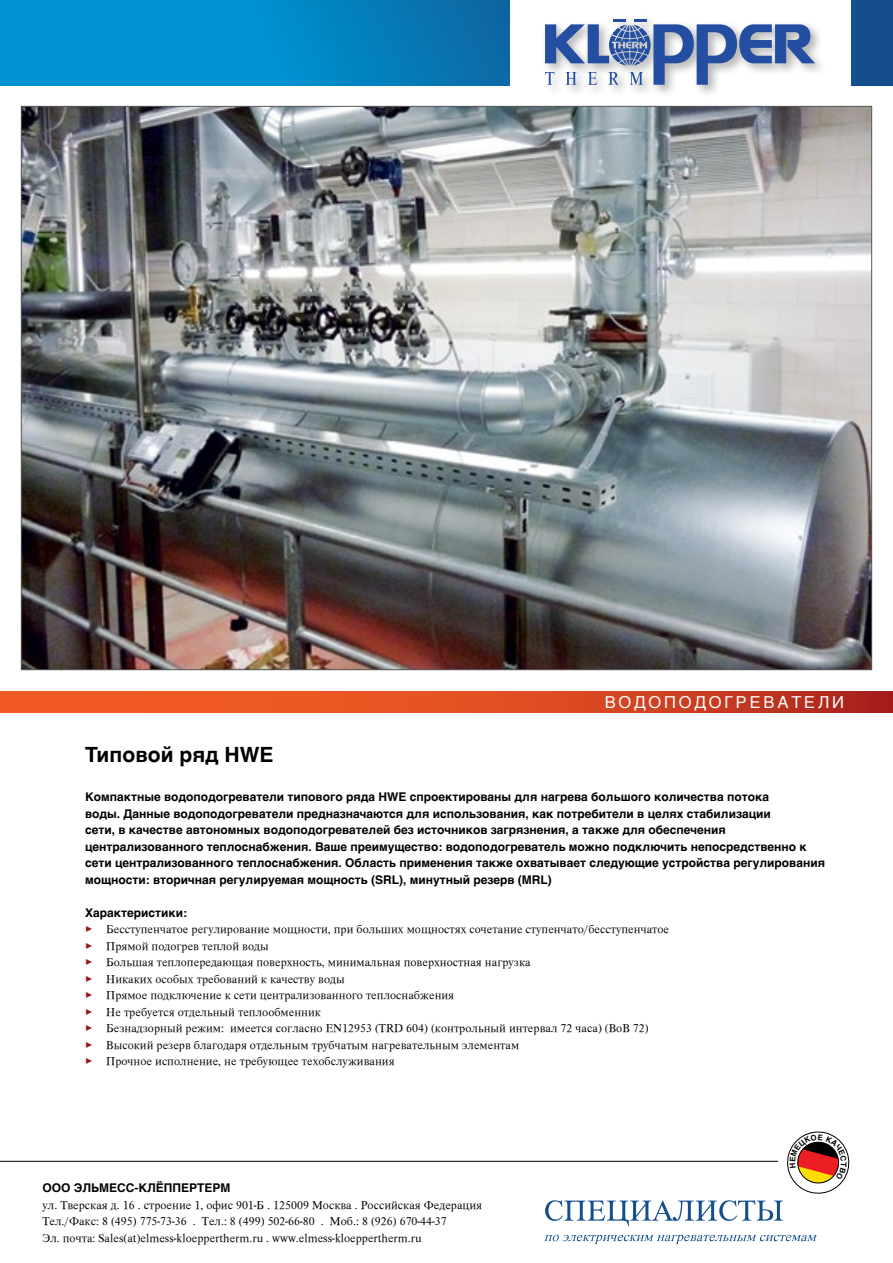
<style>
.page{position:relative;width:893px;height:1263px;background:#fff}
.page>*{position:absolute;margin:0;border:0;box-sizing:border-box;transform-origin:0 0}
.t1{font:700 21px "Helvetica";color:#000}
.t2{font:16.5px "Helvetica";letter-spacing:.17em;color:#fff}
.t3{font:12px/16.5px "X Serif Unicode";color:#000}
.t4{font:700 12px/16.5px "Helvetica";color:#000}
.s1{font-family:"FF Dingbests";color:#9c1519}
</style>
<div class="page">
<svg style="left:0;top:0;width:893px;height:85px;background:#0482c0"></svg>
<svg style="left:0;top:691px;width:893px;height:21px;background:#db4a21"></svg>
<div style="left:510px;top:0;width:340px;height:98px;background:#fff"></div>
<div style="left:541px;top:14px;width:285px;height:83px;background:#000;opacity:.3"></div>
<svg style="left:545px;top:19px;width:270px;height:66px"></svg>
<hr style="left:0;top:1161px;width:778px;height:1px;background:#000">
<svg style="left:544px;top:1235px;width:273px;height:9px"></svg>
<img style="left:23px;top:108px;width:847px;height:560px">
<svg style="left:545px;top:1131px;width:305px;height:95px"></svg>
<h2 class="t2" style="left:605px;top:689px;width:241px">ВОДОПОДОГРЕВАТЕЛИ</h2>
<h1 class="t1" style="left:85px;top:738px;width:190px">Типовой ряд HWE</h1>
<p class="t4" style="left:85px;top:789px;width:742px">Компактные водоподогреватели типового ряда HWE спроектированы для нагрева большого количества потока<br>воды. Данные водоподогреватели предназначаются для использования, как потребители в целях стабилизации<br>сети, в качестве автономных водоподогревателей без источников загрязнения, а также для обеспечения централизованного теплоснабжения. Ваше преимущество: водоподогреватель можно подключить непосредственно к сети централизованного теплоснабжения. Область применения также охватывает следующие устройства регулирования мощности: вторичная регулируемая мощность (SRL), минутный резерв (MRL)</p>
<p class="t4" style="left:85px;top:904px;width:104px">Характеристики:</p>
<p class="t3" style="left:85px;top:921px;width:586px"><span class="s1">&gt;</span> Бесступенчатое регулирование мощности, при больших мощностях сочетание ступенчато/бесступенчатое <span class="s1">&gt;</span> Прямой подогрев теплой воды<br><span class="s1">&gt;</span> Большая теплопередающая поверхность, минимальная поверхностная нагрузка<br><span class="s1">&gt;</span> Никаких особых требований к качеству воды<br><span class="s1">&gt;</span> Прямое подключение к сети централизованного теплоснабжения<br><span class="s1">&gt;</span> Не требуется отдельный теплообменник<br><span class="s1">&gt;</span> Безнадзорный режим: имеется согласно EN12953 (TRD 604) (контрольный интервал 72 часа) (BoB 72)<br><span class="s1">&gt;</span> Высокий резерв благодаря отдельным трубчатым нагревательным элементам<br><span class="s1">&gt;</span> Прочное исполнение, не требующее техобслуживания</p>
<p class="t4" style="left:43px;top:1180px;width:189px">OOO ЭЛЬМЕСС-КЛЁППЕРТЕРМ</p>
<p class="t3" style="left:43px;top:1196px;width:441px">ул. Тверская д. 16 . строение 1, офис 901-Б . 125009 Москва . Российская Федерация<br>Тел./Факс: 8 (495) 775-73-36 . Тел.: 8 (499) 502-66-80 . Moб.: 8 (926) 670-44-37<br>Эл. почта: Sales(at)elmess-kloeppertherm.ru . www.elmess-kloeppertherm.ru</p>
</div>
